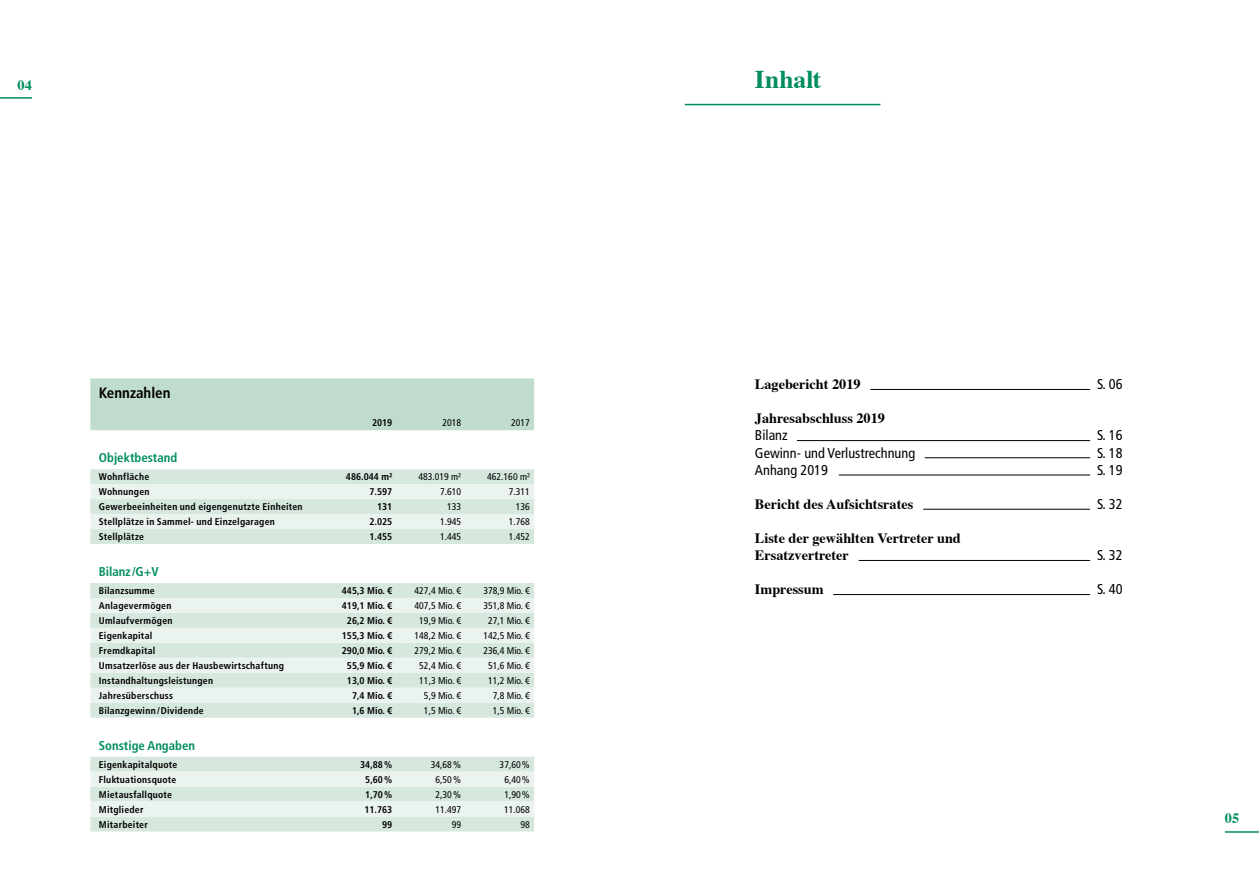
<style>
.page{position:relative;width:1259px;height:893px;background:#fff}
.page>*{position:absolute;margin:0;border:0;box-sizing:border-box;transform-origin:0 0}
.HL{font:700 25.5px "Times";letter-spacing:.005em;color:#008e5c}
.t1{font:700 condensed 15px "Frutiger LT Std";color:#000}
.BeiU___Copy_8_4_10_9{font:700 14.25px/17.1px "Times";color:#000}
.BeiU___Copy_8_4_10_9-2{font:condensed 14.25px "Frutiger LT Std";color:#000}
.t2{font:700 14.25px "Times";color:#008e5c}
.Mini_Zwischen_HL{font:700 condensed 12.75px "Frutiger LT Std";color:#008e5c}
.Tabellentext_links_b{font:700 condensed 9.75px "Frutiger LT Std";letter-spacing:.025em;color:#000}
.Tabellentext_rechts{font:condensed 9.75px "Frutiger LT Std";color:#000}
.Tabellentext_rechts-2{font:700 condensed 9.75px "Frutiger LT Std";color:#000}
.Tabellentext_links_g{font:700 condensed 9.75px "Frutiger LT Std";letter-spacing:.025em;color:#000}
</style>
<div class="page">
<hr style="left:870px;top:389px;width:220px;height:1px;background:#000">
<hr style="left:924px;top:457px;width:166px;height:1px;background:#000">
<hr style="left:838px;top:475px;width:252px;height:1px;background:#000">
<hr style="left:923px;top:509px;width:167px;height:1px;background:#000">
<hr style="left:858px;top:560px;width:232px;height:1px;background:#000">
<hr style="left:833px;top:594px;width:257px;height:1px;background:#000">
<hr style="left:797px;top:440px;width:293px;height:1px;background:#000">
<hr style="left:685px;top:104px;width:195px;height:1px;background:#008e5c">
<div style="left:90px;top:378px;width:444px;height:52px;background:#c0dccd"></div>
<div style="left:90px;top:469px;width:444px;height:362px;background:#d6e7de"></div>
<div style="left:90px;top:484px;width:444px;height:15px;background:#ebf3ef"></div>
<svg style="left:90px;top:514px;width:444px;height:302px"></svg>
<div style="left:90px;top:583px;width:444px;height:15px;background:#d6e7de"></div>
<hr style="left:0;top:97px;width:32px;height:2px;background:#008e5c">
<hr style="left:1225px;top:831px;width:34px;height:2px;background:#008e5c">
<h3 class="t2" style="left:18px;top:71px;width:16px">04</h3>
<p class="t1" style="left:99px;top:384px;width:73px">Kennzahlen</p>
<p class="Tabellentext_rechts-2" style="left:372px;top:417px;width:22px">2019</p>
<p class="Tabellentext_rechts" style="left:442px;top:417px;width:20px">2018</p>
<p class="Tabellentext_rechts" style="left:511px;top:417px;width:20px">2017</p>
<p class="Mini_Zwischen_HL" style="left:99px;top:450px;width:80px">Objektbestand</p>
<p class="Tabellentext_links_b" style="left:99px;top:471px;width:52px">Wohnfläche</p>
<p class="Tabellentext_rechts-2" style="left:346px;top:471px;width:48px">486.044 m²</p>
<p class="Tabellentext_rechts" style="left:418px;top:471px;width:44px">483.019 m²</p>
<p class="Tabellentext_rechts" style="left:487px;top:471px;width:44px">462.160 m²</p>
<p class="Tabellentext_links_b" style="left:99px;top:486px;width:52px">Wohnungen</p>
<p class="Tabellentext_rechts-2" style="left:369px;top:486px;width:24px">7.597</p>
<p class="Tabellentext_rechts" style="left:440px;top:486px;width:23px">7.610</p>
<p class="Tabellentext_rechts" style="left:509px;top:486px;width:23px">7.311</p>
<p class="Tabellentext_links_b" style="left:99px;top:501px;width:205px">Gewerbeeinheiten und eigengenutzte Einheiten</p>
<p class="Tabellentext_rechts-2" style="left:377px;top:501px;width:17px">131</p>
<p class="Tabellentext_rechts" style="left:447px;top:501px;width:16px">133</p>
<p class="Tabellentext_rechts" style="left:516px;top:501px;width:16px">136</p>
<p class="Tabellentext_links_b" style="left:99px;top:516px;width:178px">Stellplätze in Sammel- und Einzelgaragen</p>
<p class="Tabellentext_rechts-2" style="left:369px;top:516px;width:24px">2.025</p>
<p class="Tabellentext_rechts" style="left:440px;top:516px;width:23px">1.945</p>
<p class="Tabellentext_rechts" style="left:509px;top:516px;width:23px">1.768</p>
<p class="Tabellentext_links_b" style="left:99px;top:531px;width:47px">Stellplätze</p>
<p class="Tabellentext_rechts-2" style="left:369px;top:531px;width:24px">1.455</p>
<p class="Tabellentext_rechts" style="left:440px;top:531px;width:23px">1.445</p>
<p class="Tabellentext_rechts" style="left:509px;top:531px;width:23px">1.452</p>
<p class="Mini_Zwischen_HL" style="left:99px;top:564px;width:61px">Bilanz/G+V</p>
<p class="Tabellentext_links_g" style="left:99px;top:585px;width:57px">Bilanzsumme</p>
<p class="Tabellentext_rechts-2" style="left:342px;top:585px;width:52px">445,3 Mio. €</p>
<p class="Tabellentext_rechts" style="left:414px;top:585px;width:48px">427,4 Mio. €</p>
<p class="Tabellentext_rechts" style="left:483px;top:585px;width:48px">378,9 Mio. €</p>
<p class="Tabellentext_links_b" style="left:99px;top:600px;width:74px">Anlagevermögen</p>
<p class="Tabellentext_rechts-2" style="left:342px;top:600px;width:52px">419,1 Mio. €</p>
<p class="Tabellentext_rechts" style="left:414px;top:600px;width:48px">407,5 Mio. €</p>
<p class="Tabellentext_rechts" style="left:483px;top:600px;width:48px">351,8 Mio. €</p>
<p class="Tabellentext_links_b" style="left:99px;top:615px;width:75px">Umlaufvermögen</p>
<p class="Tabellentext_rechts-2" style="left:347px;top:615px;width:47px">26,2 Mio. €</p>
<p class="Tabellentext_rechts" style="left:419px;top:615px;width:43px">19,9 Mio. €</p>
<p class="Tabellentext_rechts" style="left:488px;top:615px;width:43px">27,1 Mio. €</p>
<p class="Tabellentext_links_b" style="left:99px;top:630px;width:55px">Eigenkapital</p>
<p class="Tabellentext_rechts-2" style="left:342px;top:630px;width:52px">155,3 Mio. €</p>
<p class="Tabellentext_rechts" style="left:414px;top:630px;width:48px">148,2 Mio. €</p>
<p class="Tabellentext_rechts" style="left:483px;top:630px;width:48px">142,5 Mio. €</p>
<p class="Tabellentext_links_g" style="left:99px;top:645px;width:58px">Fremdkapital</p>
<p class="Tabellentext_rechts-2" style="left:342px;top:645px;width:52px">290,0 Mio. €</p>
<p class="Tabellentext_rechts" style="left:414px;top:645px;width:48px">279,2 Mio. €</p>
<p class="Tabellentext_rechts" style="left:483px;top:645px;width:48px">236,4 Mio. €</p>
<p class="Tabellentext_links_b" style="left:99px;top:660px;width:187px">Umsatzerlöse aus der Hausbewirtschaftung</p>
<p class="Tabellentext_rechts-2" style="left:347px;top:660px;width:47px">55,9 Mio. €</p>
<p class="Tabellentext_rechts" style="left:419px;top:660px;width:43px">52,4 Mio. €</p>
<p class="Tabellentext_rechts" style="left:488px;top:660px;width:43px">51,6 Mio. €</p>
<p class="Tabellentext_links_b" style="left:99px;top:675px;width:116px">Instandhaltungsleistungen</p>
<p class="Tabellentext_rechts-2" style="left:347px;top:675px;width:47px">13,0 Mio. €</p>
<p class="Tabellentext_rechts" style="left:419px;top:675px;width:43px">11,3 Mio. €</p>
<p class="Tabellentext_rechts" style="left:488px;top:675px;width:43px">11,2 Mio. €</p>
<p class="Tabellentext_links_b" style="left:99px;top:690px;width:76px">Jahresüberschuss</p>
<p class="Tabellentext_rechts-2" style="left:352px;top:690px;width:42px">7,4 Mio. €</p>
<p class="Tabellentext_rechts" style="left:424px;top:690px;width:39px">5,9 Mio. €</p>
<p class="Tabellentext_rechts" style="left:493px;top:690px;width:39px">7,8 Mio. €</p>
<p class="Tabellentext_links_b" style="left:99px;top:705px;width:106px">Bilanzgewinn/Dividende</p>
<p class="Tabellentext_rechts-2" style="left:352px;top:705px;width:42px">1,6 Mio. €</p>
<p class="Tabellentext_rechts" style="left:424px;top:705px;width:39px">1,5 Mio. €</p>
<p class="Tabellentext_rechts" style="left:493px;top:705px;width:39px">1,5 Mio. €</p>
<p class="Mini_Zwischen_HL" style="left:99px;top:738px;width:98px">Sonstige Angaben</p>
<p class="Tabellentext_links_g" style="left:99px;top:759px;width:80px">Eigenkapitalquote</p>
<p class="Tabellentext_rechts-2" style="left:360px;top:759px;width:34px">34,88%</p>
<p class="Tabellentext_rechts" style="left:431px;top:759px;width:32px">34,68%</p>
<p class="Tabellentext_rechts" style="left:499px;top:759px;width:32px">37,60%</p>
<p class="Tabellentext_links_b" style="left:99px;top:774px;width:79px">Fluktuationsquote</p>
<p class="Tabellentext_rechts-2" style="left:365px;top:774px;width:29px">5,60%</p>
<p class="Tabellentext_rechts" style="left:435px;top:774px;width:27px">6,50%</p>
<p class="Tabellentext_rechts" style="left:504px;top:774px;width:27px">6,40%</p>
<p class="Tabellentext_links_g" style="left:99px;top:789px;width:75px">Mietausfallquote</p>
<p class="Tabellentext_rechts-2" style="left:365px;top:789px;width:29px">1,70%</p>
<p class="Tabellentext_rechts" style="left:435px;top:789px;width:27px">2,30%</p>
<p class="Tabellentext_rechts" style="left:504px;top:789px;width:27px">1,90%</p>
<p class="Tabellentext_links_b" style="left:99px;top:803px;width:46px">Mitglieder</p>
<p class="Tabellentext_rechts-2" style="left:364px;top:803px;width:29px">11.763</p>
<p class="Tabellentext_rechts" style="left:435px;top:804px;width:27px">11.497</p>
<p class="Tabellentext_rechts" style="left:504px;top:804px;width:27px">11.068</p>
<p class="Tabellentext_links_b" style="left:99px;top:818px;width:50px">Mitarbeiter</p>
<p class="Tabellentext_rechts-2" style="left:382px;top:818px;width:12px">99</p>
<p class="Tabellentext_rechts" style="left:452px;top:819px;width:11px">99</p>
<p class="Tabellentext_rechts" style="left:520px;top:819px;width:11px">98</p>
<p class="HL" style="left:755px;top:55px;width:68px">Inhalt</p>
<p class="BeiU___Copy_8_4_10_9" style="left:755px;top:374px;width:107px">Lagebericht 2019</p>
<p class="BeiU___Copy_8_4_10_9-2" style="left:1097px;top:376px;width:27px">S. 06</p>
<p class="BeiU___Copy_8_4_10_9" style="left:755px;top:408px;width:131px">Jahresabschluss 2019</p>
<p class="BeiU___Copy_8_4_10_9-2" style="left:755px;top:427px;width:34px">Bilanz</p>
<p class="BeiU___Copy_8_4_10_9-2" style="left:1097px;top:427px;width:27px">S. 16</p>
<p class="BeiU___Copy_8_4_10_9-2" style="left:755px;top:444px;width:162px">Gewinn- und Verlustrechnung</p>
<p class="BeiU___Copy_8_4_10_9-2" style="left:1097px;top:444px;width:27px">S. 18</p>
<p class="BeiU___Copy_8_4_10_9-2" style="left:755px;top:461px;width:75px">Anhang 2019</p>
<p class="BeiU___Copy_8_4_10_9-2" style="left:1097px;top:461px;width:27px">S. 19</p>
<p class="BeiU___Copy_8_4_10_9" style="left:755px;top:494px;width:160px">Bericht des Aufsichtsrates</p>
<p class="BeiU___Copy_8_4_10_9-2" style="left:1097px;top:496px;width:27px">S. 32</p>
<p class="BeiU___Copy_8_4_10_9" style="left:755px;top:528px;width:207px">Liste der gewählten Vertreter und<br>Ersatzvertreter</p>
<p class="BeiU___Copy_8_4_10_9-2" style="left:1097px;top:547px;width:27px">S. 32</p>
<p class="BeiU___Copy_8_4_10_9" style="left:755px;top:579px;width:70px">Impressum</p>
<p class="BeiU___Copy_8_4_10_9-2" style="left:1097px;top:581px;width:27px">S. 40</p>
<h3 class="t2" style="left:1225px;top:804px;width:16px">05</h3>
</div>
